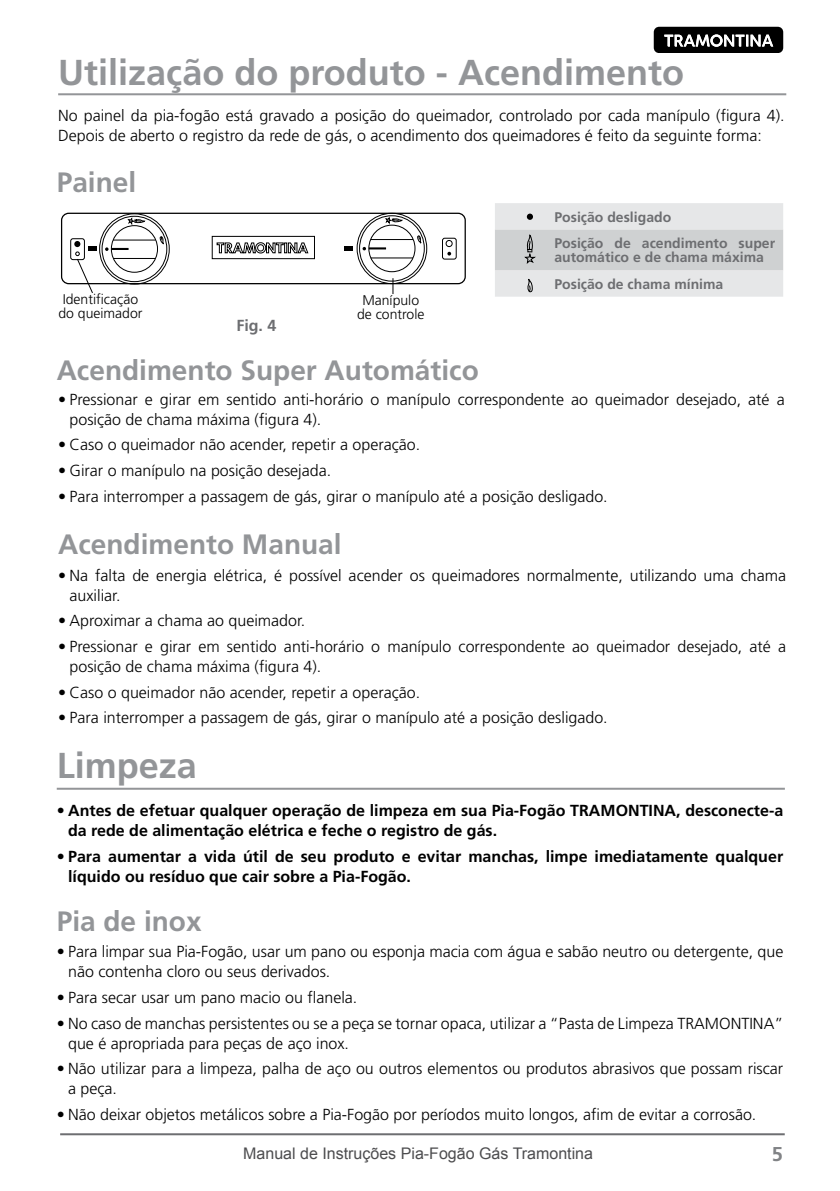
<style>
.page{position:relative;width:840px;height:1191px;background:#fff}
.page>*{position:absolute;margin:0;border:0;box-sizing:border-box;transform-origin:0 0}
.t1{font:700 36px "Frutiger";color:#939598}
.t2{font:700 28px "Frutiger";color:#939598}
.t3{font:700 20px "Frutiger";color:#818386}
.t4{font:16.4px "Myriad Pro";color:#000}
.t5{font:300 16px/20px "Frutiger";color:#000}
.t6{font:700 16px/20px "Frutiger";color:#000}
.t7{font:16px "Arial";color:#4d4d4f}
.t8{font:700 16px "Frutiger";color:#6d6e71}
.t9{font:700 14px/26.6px "Frutiger";color:#6d6e71}
.t10{font:300 14px/14px "Frutiger";color:#000;text-align:center}
</style>
<div class="page">
<svg style="left:653px;top:27px;width:129px;height:26px;background:#363636"></svg>
<hr style="left:60px;top:1133px;width:724px;height:2px;background:#6d6e71">
<hr style="left:57px;top:787px;width:727px;height:2px;background:#939598">
<hr style="left:58px;top:93px;width:727px;height:2px;background:#939598">
<svg style="left:216px;top:242px;width:92px;height:12px"></svg>
<div style="left:212px;top:236px;width:102px;height:23px;border:1px solid #000"></div>
<div style="left:61px;top:213px;width:404px;height:71px;border:1px solid #000;border-radius:7px"></div>
<svg style="left:344px;top:246px;width:9px;height:4px"></svg>
<div style="left:368px;top:225px;width:47px;height:47px;border:1px solid #000;border-radius:50%"></div>
<div style="left:359px;top:215px;width:65px;height:66px;border:1px solid #000;border-radius:50%"></div>
<div style="left:356px;top:213px;width:71px;height:71px;border:1px solid #000;border-radius:50%"></div>
<svg style="left:362px;top:247px;width:24px;height:3px"></svg>
<hr style="left:370px;top:239px;width:43px;height:1px;background:#000">
<hr style="left:370px;top:258px;width:43px;height:1px;background:#000">
<div style="left:111px;top:225px;width:47px;height:47px;border:1px solid #000;border-radius:50%"></div>
<div style="left:102px;top:216px;width:65px;height:66px;border:1px solid #000;border-radius:50%"></div>
<div style="left:99px;top:213px;width:70px;height:71px;border:1px solid #000;border-radius:50%"></div>
<svg style="left:105px;top:247px;width:23px;height:4px"></svg>
<hr style="left:113px;top:240px;width:42px;height:1px;background:#000">
<hr style="left:113px;top:258px;width:42px;height:1px;background:#000">
<div style="left:442px;top:238px;width:14px;height:21px;border:1px solid #000;border-radius:2px"></div>
<div style="left:445px;top:240px;width:7px;height:7px;border:1px solid #000;border-radius:50%"></div>
<svg style="left:447px;top:252px;width:4px;height:3px"></svg>
<div style="left:70px;top:238px;width:15px;height:22px;border:1px solid #000;border-radius:2px"></div>
<svg style="left:127px;top:217px;width:19px;height:8px"></svg>
<svg style="left:159px;top:236px;width:5px;height:8px"></svg>
<svg style="left:384px;top:216px;width:19px;height:9px"></svg>
<svg style="left:417px;top:235px;width:4px;height:8px"></svg>
<svg style="left:495px;top:203px;width:287px;height:94px;background:#dadcdd"></svg>
<svg style="left:74px;top:241px;width:23px;height:52px"></svg>
<svg style="left:392px;top:278px;width:1px;height:16px"></svg>
<h1 class="t1" style="left:58px;top:51px;width:627px">Utilização do produto - Acendimento</h1>
<p class="t5" style="left:58px;top:106px;width:727px">No painel da pia-fogão está gravado a posição do queimador, controlado por cada manípulo (figura 4).<br>Depois de aberto o registro da rede de gás, o acendimento dos queimadores é feito da seguinte forma:</p>
<h2 class="t2" style="left:57px;top:166px;width:81px">Painel</h2>
<p class="t10" style="left:58px;top:292px;width:86px">Identificação do queimador</p>
<p class="t10" style="left:357px;top:293px;width:69px">Manípulo de controle</p>
<h2 class="t2" style="left:57px;top:353px;width:423px">Acendimento Super Automático</h2>
<p class="t8" style="left:236px;top:316px;width:42px">Fig. 4</p>
<p class="t4" style="left:563px;top:203px;width:116px">Posição deligado</p>
<p class="t4" style="left:563px;top:239px;width:251px">Posição de máxima passagem de gás</p>
<p class="t4" style="left:563px;top:278px;width:249px">Posição de minima passagem de gás</p>
<p class="t9" style="left:554px;top:203px;width:222px">Posição desligado<br>Posição de acendimento super</p>
<p class="t9" style="left:554px;top:244px;width:211px">automático e de chama máxima<br>Posição de chama mínima</p>
<p class="t5" style="left:69px;top:389px;width:716px;text-indent:-11px">• Pressionar e girar em sentido anti-horário o manípulo correspondente ao queimador desejado, até a posição de chama máxima (figura 4).</p>
<p class="t5" style="left:58px;top:435px;width:363px">• Caso o queimador não acender, repetir a operação.</p>
<p class="t5" style="left:58px;top:461px;width:274px">• Girar o manípulo na posição desejada.</p>
<p class="t5" style="left:58px;top:486px;width:550px">• Para interromper a passagem de gás, girar o manípulo até a posição desligado.</p>
<h2 class="t2" style="left:58px;top:528px;width:285px">Acendimento Manual</h2>
<p class="t5" style="left:69px;top:565px;width:717px;text-indent:-11px">• Na falta de energia elétrica, é possível acender os queimadores normalmente, utilizando uma chama auxiliar.</p>
<p class="t5" style="left:58px;top:611px;width:248px">• Aproximar a chama ao queimador.</p>
<p class="t5" style="left:69px;top:636px;width:717px;text-indent:-11px">• Pressionar e girar em sentido anti-horário o manípulo correspondente ao queimador desejado, até a posição de chama máxima (figura 4).</p>
<p class="t5" style="left:58px;top:682px;width:363px">• Caso o queimador não acender, repetir a operação.</p>
<p class="t5" style="left:58px;top:708px;width:550px">• Para interromper a passagem de gás, girar o manípulo até a posição desligado.</p>
<h1 class="t1" style="left:57px;top:745px;width:142px">Limpeza</h1>
<p class="t6" style="left:68px;top:800px;width:716px;text-indent:-11px">• Antes de efetuar qualquer operação de limpeza em sua Pia-Fogão TRAMONTINA, desconecte-a da rede de alimentação elétrica e feche o registro de gás.</p>
<p class="t6" style="left:68px;top:846px;width:716px;text-indent:-11px">• Para aumentar a vida útil de seu produto e evitar manchas, limpe imediatamente qualquer líquido ou resíduo que cair sobre a Pia-Fogão.</p>
<h2 class="t2" style="left:57px;top:904px;width:146px">Pia de inox</h2>
<p class="t5" style="left:68px;top:942px;width:716px;text-indent:-11px">• Para limpar sua Pia-Fogão, usar um pano ou esponja macia com água e sabão neutro ou detergente, que não contenha cloro ou seus derivados.</p>
<p class="t5" style="left:57px;top:987px;width:302px">• Para secar usar um pano macio ou flanela.</p>
<p class="t5" style="left:68px;top:1013px;width:716px;text-indent:-11px">• No caso de manchas persistentes ou se a peça se tornar opaca, utilizar a “Pasta de Limpeza TRAMONTINA” que é apropriada para peças de aço inox.</p>
<p class="t5" style="left:68px;top:1059px;width:716px;text-indent:-11px">• Não utilizar para a limpeza, palha de aço ou outros elementos ou produtos abrasivos que possam riscar a peça.</p>
<p class="t5" style="left:57px;top:1104px;width:700px">• Não deixar objetos metálicos sobre a Pia-Fogão por períodos muito longos, afim de evitar a corrosão.</p>
<p class="t7" style="left:243px;top:1143px;width:351px">Manual de Instruções Pia-Fogão Gás Tramontina</p>
<p class="t3" style="left:771px;top:1142px;width:13px">5</p>
</div>
